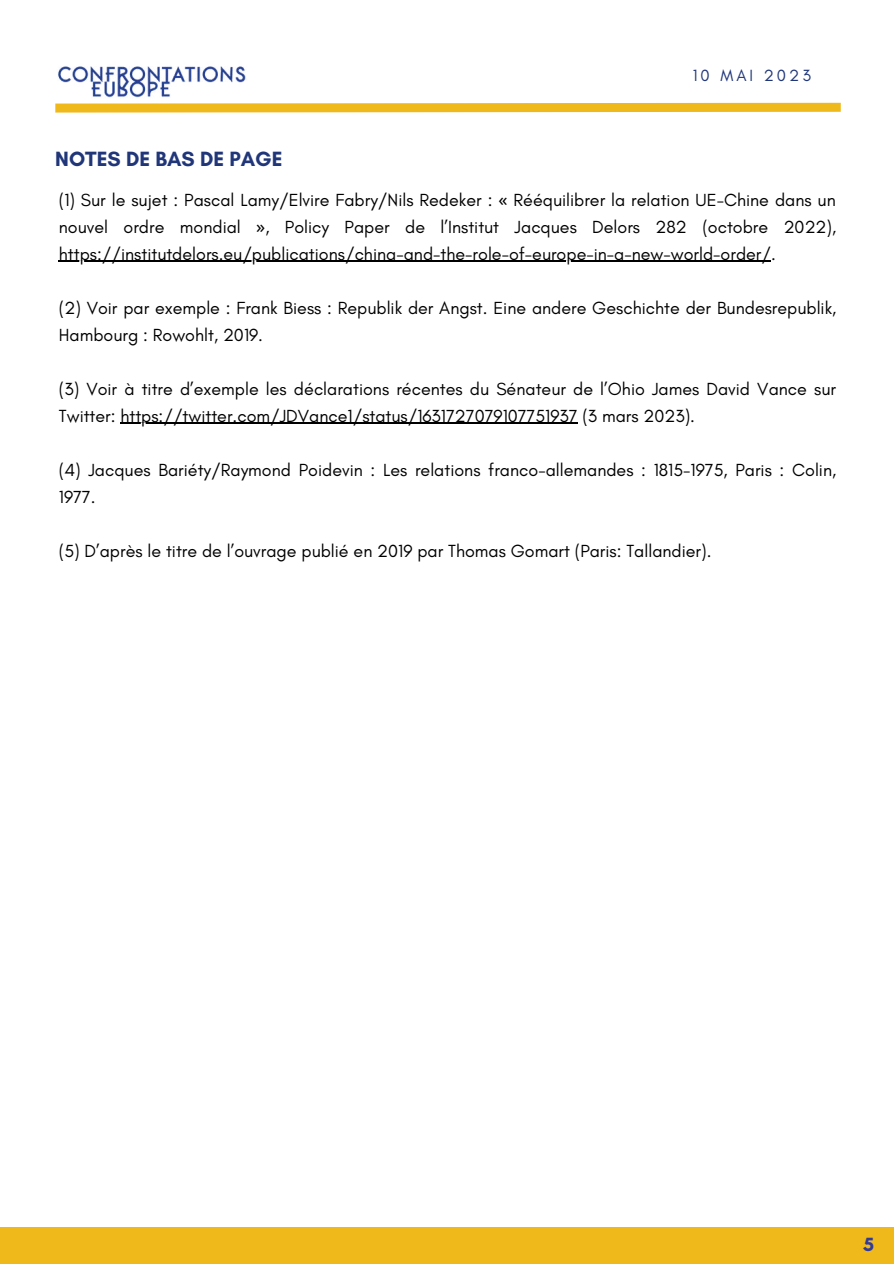
<style>
.page{position:relative;width:894px;height:1264px;background:#fff}
.page>*{position:absolute;margin:0;border:0;box-sizing:border-box;transform-origin:0 0}
.t1{font:700 21px "Glacial Indifference";color:#203679}
.t2{font:700 19.5px "Glacial Indifference";color:#303a99}
.t3{font:17.85px/27px "Glacial Indifference";color:#000}
.t4{font:16.5px "Glacial Indifference";letter-spacing:.185em;color:#203679}
.s1{font-family:"Noto Sans"}
</style>
<div class="page">
<svg style="left:261px;top:102px;width:580px;height:11px;background:#f1c544"></svg>
<div style="left:0;top:1227px;width:893px;height:36px;background:#efb91c"></div>
<img style="left:55px;top:66px;width:206px;height:47px">
<hr style="left:59px;top:261px;width:711px;height:1px;background:#000">
<hr style="left:120px;top:423px;width:457px;height:1px;background:#000">
<p class="t4" style="left:692px;top:66px;width:119px">10 MAI 2023</p>
<p class="t1" style="left:55px;top:146px;width:229px">NOTES DE BAS DE PAGE</p>
<p class="t3" style="left:59px;top:186px;width:778px;text-align:justify">(1) Sur le sujet : Pascal Lamy/Elvire Fabry/Nils Redeker : <span class="s1">«</span> Rééquilibrer la relation UE-Chine dans un nouvel ordre mondial <span class="s1">»</span>, Policy Paper de l’Institut Jacques Delors 282 (octobre 2022), https://institutdelors.eu/publications/china-and-the-role-of-europe-in-a-new-world-order/.</p>
<p class="t3" style="left:59px;top:294px;width:778px">(2) Voir par exemple : Frank Biess : Republik der Angst. Eine andere Geschichte der Bundesrepublik,<br>Hambourg : Rowohlt, 2019.</p>
<p class="t3" style="left:59px;top:375px;width:778px">(3) Voir à titre d’exemple les déclarations récentes du Sénateur de l’Ohio James David Vance sur<br>Twitter: https://twitter.com/JDVance1/status/1631727079107751937 (3 mars 2023).</p>
<p class="t3" style="left:59px;top:456px;width:778px">(4) Jacques Bariéty/Raymond Poidevin : Les relations franco-allemandes : 1815-1975, Paris : Colin,<br>1977.</p>
<p class="t3" style="left:59px;top:538px;width:654px">(5) D’après le titre de l’ouvrage publié en 2019 par Thomas Gomart (Paris: Tallandier).</p>
<p class="t2" style="left:863px;top:1232px;width:12px">5</p>
</div>
